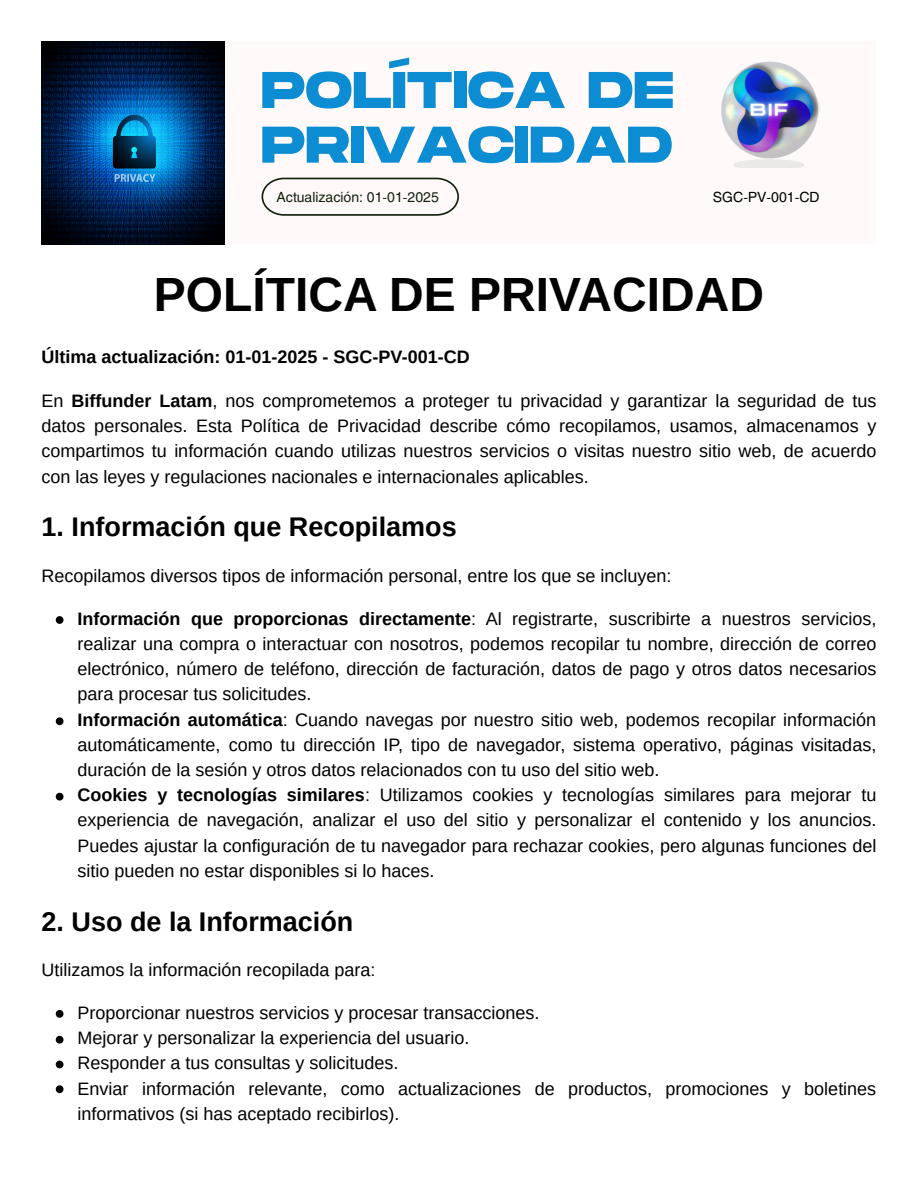
<style>
.page{position:relative;width:918px;height:1186px;background:#fff}
.page>*{position:absolute;margin:0;border:0;box-sizing:border-box;transform-origin:0 0}
.t1{font:700 51.45px/54.8px "Monument Extended";color:#0c8cd2}
.t2{font:700 48px "Arimo";color:#000}
.t3{font:700 27px "Arimo";color:#000}
.t4{font:18px/25.2px "Arimo";color:#000;text-align:justify}
.t5{font:700 18px "Arimo";color:#000}
.t6{font:13.95px "Helios";color:#11210c}
.t7{font:13.95px "Helios";color:#000}
.s1{font-weight:700}
</style>
<div class="page">
<div style="left:42px;top:42px;width:834px;height:202px;background:#fff9f9"></div>
<img style="left:42px;top:42px;width:183px;height:202px">
<svg style="left:262px;top:178px;width:197px;height:38px"></svg>
<img style="left:721px;top:61px;width:99px;height:106px">
<svg style="left:56px;top:616px;width:7px;height:8px"></svg>
<svg style="left:56px;top:717px;width:7px;height:8px"></svg>
<svg style="left:56px;top:793px;width:7px;height:7px"></svg>
<svg style="left:56px;top:1010px;width:7px;height:7px"></svg>
<svg style="left:56px;top:1036px;width:7px;height:7px"></svg>
<svg style="left:56px;top:1060px;width:7px;height:8px"></svg>
<svg style="left:56px;top:1085px;width:7px;height:8px"></svg>
<p class="t1" style="left:261px;top:65px;width:414px">POLÍTICA DE<br>PRIVACIDAD</p>
<p class="t6" style="left:277px;top:188px;width:164px">Actualización: 01-01-2025</p>
<p class="t7" style="left:713px;top:188px;width:108px">SGC-PV-001-CD</p>
<h1 class="t2" style="left:154px;top:267px;width:612px">POLÍTICA DE PRIVACIDAD</h1>
<h3 class="t5" style="left:42px;top:347px;width:430px">Última actualización: 01-01-2025 - SGC-PV-001-CD</h3>
<p class="t4" style="left:42px;top:388px;width:836px">En <span class="s1">Biffunder Latam</span>, nos comprometemos a proteger tu privacidad y garantizar la seguridad de tus datos personales. Esta Política de Privacidad describe cómo recopilamos, usamos, almacenamos y compartimos tu información cuando utilizas nuestros servicios o visitas nuestro sitio web, de acuerdo con las leyes y regulaciones nacionales e internacionales aplicables.</p>
<p class="t3" style="left:42px;top:511px;width:417px">1. Información que Recopilamos</p>
<p class="t4" style="left:42px;top:563px;width:631px">Recopilamos diversos tipos de información personal, entre los que se incluyen:</p>
<p class="t4" style="left:78px;top:606px;width:800px"><span class="s1">Información que proporcionas directamente</span>: Al registrarte, suscribirte a nuestros servicios, realizar una compra o interactuar con nosotros, podemos recopilar tu nombre, dirección de correo electrónico, número de teléfono, dirección de facturación, datos de pago y otros datos necesarios para procesar tus solicitudes.</p>
<p class="t4" style="left:78px;top:707px;width:800px"><span class="s1">Información automática</span>: Cuando navegas por nuestro sitio web, podemos recopilar información automáticamente, como tu dirección IP, tipo de navegador, sistema operativo, páginas visitadas, duración de la sesión y otros datos relacionados con tu uso del sitio web.</p>
<p class="t4" style="left:78px;top:782px;width:800px"><span class="s1">Cookies y tecnologías similares</span>: Utilizamos cookies y tecnologías similares para mejorar tu experiencia de navegación, analizar el uso del sitio y personalizar el contenido y los anuncios.<br>Puedes ajustar la configuración de tu navegador para rechazar cookies, pero algunas funciones del sitio pueden no estar disponibles si lo haces.</p>
<p class="t3" style="left:42px;top:906px;width:313px">2. Uso de la Información</p>
<p class="t4" style="left:42px;top:957px;width:335px">Utilizamos la información recopilada para:</p>
<p class="t4" style="left:78px;top:1000px;width:463px">Proporcionar nuestros servicios y procesar transacciones.</p>
<p class="t4" style="left:78px;top:1025px;width:394px">Mejorar y personalizar la experiencia del usuario.</p>
<p class="t4" style="left:78px;top:1050px;width:322px">Responder a tus consultas y solicitudes.</p>
<p class="t4" style="left:78px;top:1076px;width:800px;line-height:24.8px">Enviar información relevante, como actualizaciones de productos, promociones y boletines informativos (si has aceptado recibirlos).</p>
</div>
